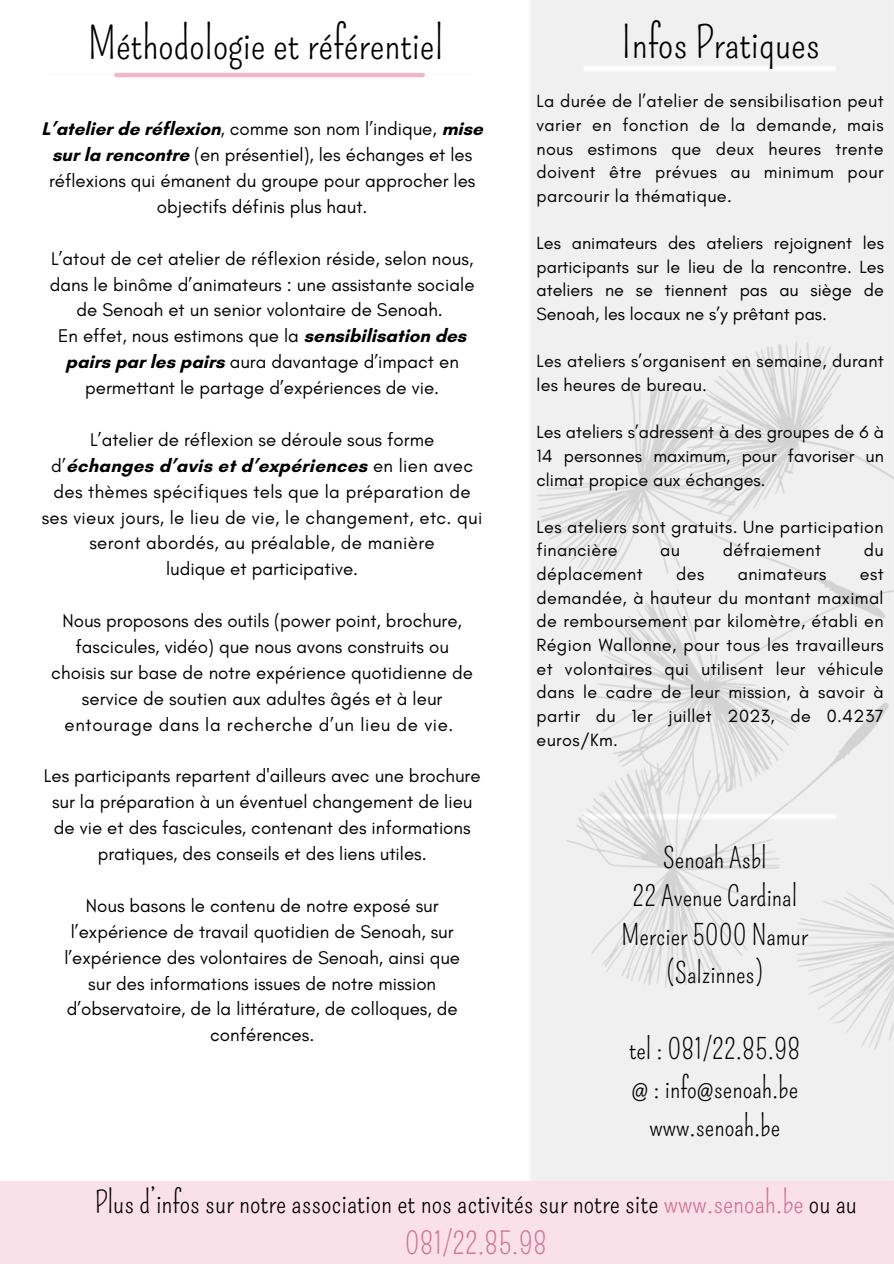
<style>
.page{position:relative;width:894px;height:1264px;background:#fff}
.page>*{position:absolute;margin:0;border:0;box-sizing:border-box;transform-origin:0 0}
.t1{font:43.5px "Pompiere";color:#000}
.t2{font:30px/40.5px "Pompiere";color:#000;text-align:center}
.t3{font:27.9px/38.2px "Pompiere";color:#000;text-align:center}
.t4{font:18.75px/25.8px "Glacial Indifference";color:#000;text-align:center}
.t5{font:18.75px "Glacial Indifference";letter-spacing:.03em;color:#000}
.t6{font:18px/23.7px "Glacial Indifference";letter-spacing:.02em;color:#000;text-align:justify}
.s1{font-weight:700}
.s2{color:#cf7591}
</style>
<div class="page">
<img style="left:536px;top:341px;width:356px;height:714px">
<hr style="left:116px;top:73px;width:306px;height:4px;background:#efb8c9">
<div style="left:0;top:1180px;width:893px;height:83px;background:#fae0e9"></div>
<p class="t1" style="left:88px;top:18px;width:356px">Méthodologie et référentiel</p>
<h1 class="t1" style="left:621px;top:17px;width:200px">Infos Pratiques</h1>
<p class="t6" style="left:536px;top:89px;width:348px">La durée de l’atelier de sensibilisation peut varier en fonction de la demande, mais nous estimons que deux heures trente doivent être prévues au minimum pour parcourir la thématique.</p>
<p class="t6" style="left:536px;top:231px;width:349px">Les animateurs des ateliers rejoignent les participants sur le lieu de la rencontre. Les ateliers ne se tiennent pas au siège de Senoah, les locaux ne s’y prêtant pas.</p>
<p class="t6" style="left:536px;top:349px;width:348px">Les ateliers s’organisent en semaine, durant les heures de bureau.</p>
<p class="t6" style="left:536px;top:420px;width:349px">Les ateliers s’adressent à des groupes de 6 à 14 personnes maximum, pour favoriser un climat propice aux échanges.</p>
<p class="t6" style="left:536px;top:514px;width:348px">Les ateliers sont gratuits. Une participation financière</p>
<p class="t4" style="left:41px;top:116px;width:443px"><span class="s1">L’atelier de réflexion</span>, comme son nom l’indique, <span class="s1">mise sur la rencontre</span> (en présentiel), les échanges et les réflexions qui émanent du groupe pour approcher les objectifs définis plus haut.</p>
<p class="t4" style="left:50px;top:245px;width:426px;text-align:left">L’atout de cet atelier de réflexion réside, selon nous, dans le binôme d’animateurs : une assistante sociale</p>
<p class="t4" style="left:76px;top:297px;width:368px">de Senoah et un senior volontaire de Senoah.</p>
<p class="t4" style="left:58px;top:323px;width:409px">En effet, nous estimons que la <span class="s1">sensibilisation des pairs par les pairs</span> aura davantage d’impact en permettant le partage d’expériences de vie.</p>
<p class="t4" style="left:90px;top:426px;width:345px">L’atelier de réflexion se déroule sous forme</p>
<p class="t4" style="left:42px;top:452px;width:442px">d’<span class="s1">échanges d’avis et d’expériences</span> en lien avec des thèmes spécifiques tels que la préparation de ses vieux jours, le lieu de vie, le changement, etc. qui seront abordés, au préalable, de manière</p>
<p class="t4" style="left:166px;top:556px;width:193px">ludique et participative.</p>
<p class="t4" style="left:62px;top:607px;width:401px">Nous proposons des outils (power point, brochure, fascicules, vidéo) que nous avons construits ou</p>
<p class="t4" style="left:51px;top:659px;width:423px">choisis sur base de notre expérience quotidienne de service de soutien aux adultes âgés et à leur</p>
<p class="t5" style="left:65px;top:712px;width:390px">entourage dans la recherche d’un lieu de vie.</p>
<p class="t4" style="left:44px;top:763px;width:438px">Les participants repartent d'ailleurs avec une brochure sur la préparation à un éventuel changement de lieu de vie et des fascicules, contenant des informations pratiques, des conseils et des liens utiles.</p>
<p class="t4" style="left:86px;top:892px;width:354px">Nous basons le contenu de notre exposé sur</p>
<p class="t4" style="left:64px;top:918px;width:397px">l’expérience de travail quotidien de Senoah, sur l’expérience des volontaires de Senoah, ainsi que</p>
<p class="t4" style="left:67px;top:970px;width:392px">sur des informations issues de notre mission d’observatoire, de la littérature, de colloques, de conférences.</p>
<p class="t6" style="left:660px;top:538px;width:21px">au</p>
<p class="t6" style="left:722px;top:538px;width:100px">défraiement</p>
<p class="t6" style="left:863px;top:538px;width:21px">du</p>
<p class="t6" style="left:536px;top:562px;width:108px">déplacement</p>
<p class="t6" style="left:676px;top:562px;width:30px">des</p>
<p class="t6" style="left:737px;top:562px;width:90px">animateurs</p>
<p class="t6" style="left:536px;top:562px;width:348px;text-indent:323px">est demandée, à hauteur du montant maximal de remboursement par kilomètre, établi en Région Wallonne, pour tous les travailleurs et volontaires qui utilisent leur véhicule dans le cadre de leur mission, à savoir à partir du 1er juillet 2023, de 0.4237 euros/Km.</p>
<p class="t3" style="left:621px;top:839px;width:188px">Senoah Asbl<br>22 Avenue Cardinal<br>Mercier 5000 Namur (Salzinnes)</p>
<h2 class="t3" style="left:629px;top:1030px;width:173px">tel : 081/22.85.98 @ : info@senoah.be www.senoah.be</h2>
<h1 class="t2" style="left:95px;top:1182px;width:763px">Plus d’infos sur notre association et nos activités sur notre site <span class="s2">www.senoah.be</span> ou au<br><span class="s2">081/22.85.98</span></h1>
</div>
